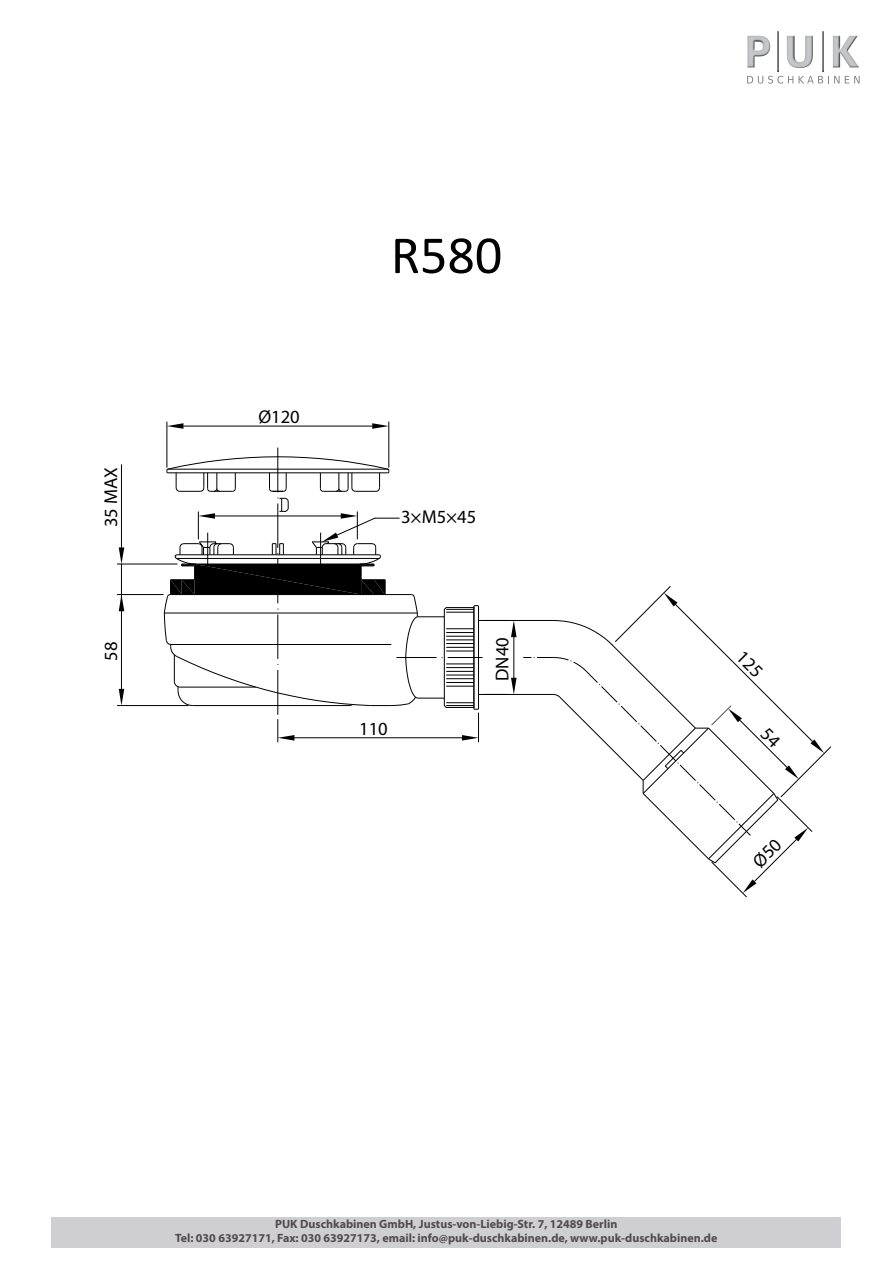
<style>
.page{position:relative;width:893px;height:1263px;background:#fff}
.page>*{position:absolute;margin:0;border:0;box-sizing:border-box;transform-origin:0 0}
.t1{font:54px "Calibri";color:#000}
.t2{font:18.6px "Myriad Pro";color:#000}
.t3{font:700 12px/14.4px "Myriad Pro";color:#514c4c;text-align:center}
</style>
<div class="page">
<hr style="left:117px;top:705px;width:71px;height:1px;background:#000">
<hr style="left:117px;top:594px;width:46px;height:1px;background:#000">
<hr style="left:121px;top:611px;width:1px;height:78px;background:#000">
<svg style="left:119px;top:689px;width:5px;height:16px"></svg>
<hr style="left:277px;top:447px;width:1px;height:45px;background:#000">
<hr style="left:167px;top:422px;width:1px;height:45px;background:#000">
<hr style="left:389px;top:422px;width:1px;height:45px;background:#000">
<hr style="left:183px;top:426px;width:189px;height:1px;background:#000">
<svg style="left:167px;top:423px;width:16px;height:6px"></svg>
<svg style="left:372px;top:423px;width:17px;height:6px"></svg>
<hr style="left:117px;top:564px;width:60px;height:1px;background:#000">
<hr style="left:121px;top:465px;width:1px;height:82px;background:#000">
<hr style="left:121px;top:564px;width:1px;height:30px;background:#000">
<svg style="left:119px;top:594px;width:5px;height:17px"></svg>
<svg style="left:119px;top:547px;width:5px;height:17px"></svg>
<svg style="left:163px;top:456px;width:354px;height:286px"></svg>
<hr style="left:478px;top:620px;width:76px;height:1px;background:#000">
<hr style="left:478px;top:694px;width:75px;height:1px;background:#000">
<img style="left:747px;top:36px;width:23px;height:31px">
<img style="left:787px;top:36px;width:26px;height:32px">
<img style="left:833px;top:36px;width:26px;height:31px">
<img style="left:777px;top:31px;width:1px;height:41px">
<img style="left:822px;top:31px;width:1px;height:41px">
<svg style="left:747px;top:76px;width:46px;height:8px"></svg>
<svg style="left:799px;top:76px;width:61px;height:7px"></svg>
<div style="left:52px;top:1216px;width:789px;height:31px;background:#cfced1"></div>
<svg style="left:523px;top:586px;width:308px;height:311px"></svg>
<h2 class="t2" style="left:100px;top:527px;width:62px;rotate:-90deg">35 MAX</h2>
<h2 class="t2" style="left:100px;top:661px;width:21px;rotate:-90deg">58</h2>
<h2 class="t2" style="left:258px;top:405px;width:43px">Ø120</h2>
<h1 class="t1" style="left:391px;top:218px;width:113px">R580</h1>
<h2 class="t2" style="left:401px;top:505px;width:77px">3×M5×45</h2>
<h2 class="t2" style="left:359px;top:717px;width:30px">110</h2>
<h2 class="t2" style="left:491px;top:681px;width:45px;rotate:-90deg">DN40</h2>
<p class="t3" style="left:175px;top:1216px;width:544px">PUK Duschkabinen GmbH, Justus-von-Liebig-Str. 7, 12489 Berlin<br>Tel: 030 63927171, Fax: 030 63927173, email: info@puk-duschkabinen.de, www.puk-duschkabinen.de</p>
</div>
